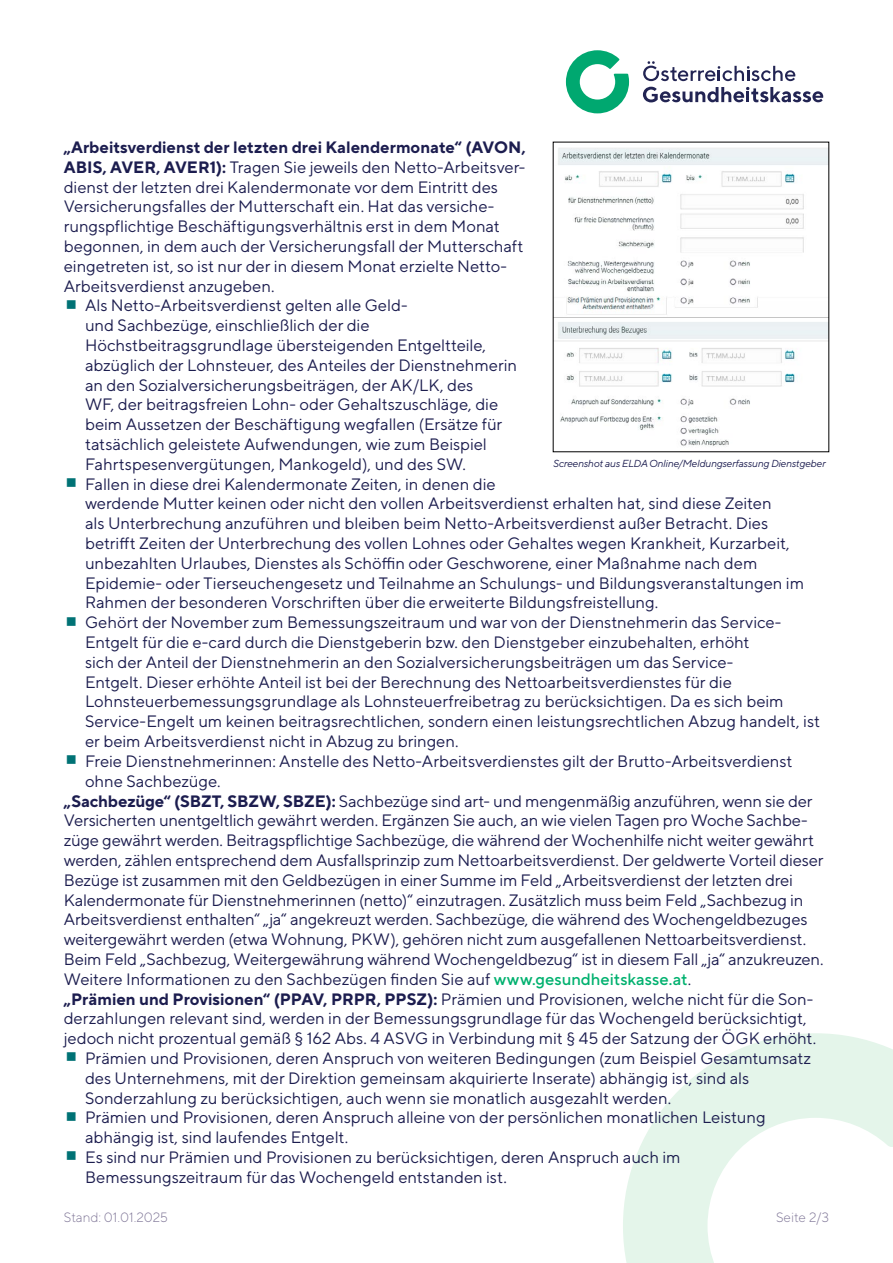
<style>
.page{position:relative;width:893px;height:1263px;background:#fff}
.page>*{position:absolute;margin:0;border:0;box-sizing:border-box;transform-origin:0 0}
.Lauftext{font:16.5px/19.8px "TT Norms Pro";letter-spacing:-.005em;color:#1c1d4f}
.t1{font:300 13.5px "TT Norms Pro";color:#807798}
.t2{font:italic 10.2px "TT Norms Pro";letter-spacing:-.02em;color:#1c1d4f}
.s1{font-weight:700}
.s2{font-weight:500;color:#00b16f}
</style>
<div class="page">
<svg style="left:623px;top:1033px;width:270px;height:230px"></svg>
<svg style="left:566px;top:50px;width:63px;height:63px"></svg>
<svg style="left:643px;top:87px;width:180px;height:15px"></svg>
<svg style="left:643px;top:61px;width:152px;height:20px"></svg>
<img style="left:555px;top:148px;width:272px;height:298px">
<p class="Lauftext" style="left:64px;top:137px;width:463px"><span class="s1">„Arbeitsverdienst der letzten drei Kalendermonate“ (AVON, ABIS, AVER, AVER1):</span> Tragen Sie jeweils den Netto-Arbeitsver&shy;dienst der letzten drei Kalendermonate vor dem Eintritt des Versicherungsfalles der Mutterschaft ein. Hat das versiche&shy;rungspflichtige Beschäftigungsverhältnis erst in dem Monat begonnen, in dem auch der Versicherungsfall der Mutterschaft eingetreten ist, so ist nur der in diesem Monat erzielte Netto-Arbeitsverdienst anzugeben.</p>
<p class="Lauftext" style="left:85px;top:295px;width:434px">Als Netto-Arbeitsverdienst gelten alle Geld-<br>und Sachbezüge, einschließlich der die Höchstbeitragsgrundlage übersteigenden Entgeltteile, abzüglich der Lohnsteuer, des Anteiles der Dienstnehmerin an den Sozialversicherungsbeiträgen, der AK/LK, des<br>WF, der beitragsfreien Lohn- oder Gehaltszuschläge, die beim Aussetzen der Beschäftigung wegfallen (Ersätze für tatsächlich geleistete Aufwendungen, wie zum Beispiel Fahrtspesenvergütungen, Mankogeld), und des SW.</p>
<p class="Lauftext" style="left:85px;top:473px;width:720px">Fallen in diese drei Kalendermonate Zeiten, in denen die<br>werdende Mutter keinen oder nicht den vollen Arbeitsverdienst erhalten hat, sind diese Zeiten<br>als Unterbrechung anzuführen und bleiben beim Netto-Arbeitsverdienst außer Betracht. Dies betrifft Zeiten der Unterbrechung des vollen Lohnes oder Gehaltes wegen Krankheit, Kurzarbeit, unbezahlten Urlaubes, Dienstes als Schöffin oder Geschworene, einer Maßnahme nach dem Epidemie- oder Tierseuchengesetz und Teilnahme an Schulungs- und Bildungsveranstaltungen im Rahmen der besonderen Vorschriften über die erweiterte Bildungsfreistellung.</p>
<p class="Lauftext" style="left:85px;top:612px;width:736px">Gehört der November zum Bemessungszeitraum und war von der Dienstnehmerin das Service-Entgelt für die e-card durch die Dienstgeberin bzw. den Dienstgeber einzubehalten, erhöht<br>sich der Anteil der Dienstnehmerin an den Sozialversicherungsbeiträgen um das Service-<br>Entgelt. Dieser erhöhte Anteil ist bei der Berechnung des Nettoarbeitsverdienstes für die Lohnsteuerbemessungsgrundlage als Lohnsteuerfreibetrag zu berücksichtigen. Da es sich beim Service-Engelt um keinen beitragsrechtlichen, sondern einen leistungsrechtlichen Abzug handelt, ist er beim Arbeitsverdienst nicht in Abzug zu bringen.</p>
<p class="Lauftext" style="left:85px;top:751px;width:709px">Freie Dienstnehmerinnen: Anstelle des Netto-Arbeitsverdienstes gilt der Brutto-Arbeitsverdienst ohne Sachbezüge.</p>
<p class="Lauftext" style="left:64px;top:790px;width:761px"><span class="s1">„Sachbezüge“ (SBZT, SBZW, SBZE):</span> Sachbezüge sind art- und mengenmäßig anzuführen, wenn sie der Versicherten unentgeltlich gewährt werden. Ergänzen Sie auch, an wie vielen Tagen pro Woche Sachbe&shy;züge gewährt werden. Beitragspflichtige Sachbezüge, die während der Wochenhilfe nicht weiter gewährt werden, zählen entsprechend dem Ausfallsprinzip zum Nettoarbeitsverdienst. Der geldwerte Vorteil dieser Bezüge ist zusammen mit den Geldbezügen in einer Summe im Feld „Arbeitsverdienst der letzten drei Kalendermonate für Dienstnehmerinnen (netto)“ einzutragen. Zusätzlich muss beim Feld „Sachbezug in Arbeitsverdienst enthalten“ „ja“ angekreuzt werden. Sachbezüge, die während des Wochengeldbezuges weitergewährt werden (etwa Wohnung, PKW), gehören nicht zum ausgefallenen Nettoarbeitsverdienst.<br>Beim Feld „Sachbezug, Weitergewährung während Wochengeldbezug“ ist in diesem Fall „ja“ anzukreuzen.</p>
<p class="Lauftext" style="left:64px;top:968px;width:629px">Weitere Informationen zu den Sachbezügen finden Sie auf <span class="s2">www.gesundheitskasse.at</span>.</p>
<p class="Lauftext" style="left:64px;top:988px;width:754px"><span class="s1">„Prämien und Provisionen“ (PPAV, PRPR, PPSZ):</span> Prämien und Provisionen, welche nicht für die Son&shy;derzahlungen relevant sind, werden in der Bemessungsgrundlage für das Wochengeld berücksichtigt, jedoch nicht prozentual gemäß § 162 Abs. 4 ASVG in Verbindung mit § 45 der Satzung der ÖGK erhöht.</p>
<p class="Lauftext" style="left:85px;top:1048px;width:728px">Prämien und Provisionen, deren Anspruch von weiteren Bedingungen (zum Beispiel Gesamtumsatz des Unternehmens, mit der Direktion gemeinsam akquirierte Inserate) abhängig ist, sind als<br>Sonderzahlung zu berücksichtigen, auch wenn sie monatlich ausgezahlt werden.</p>
<p class="Lauftext" style="left:85px;top:1107px;width:682px">Prämien und Provisionen, deren Anspruch alleine von der persönlichen monatlichen Leistung abhängig ist, sind laufendes Entgelt.</p>
<p class="Lauftext" style="left:85px;top:1147px;width:597px">Es sind nur Prämien und Provisionen zu berücksichtigen, deren Anspruch auch im<br>Bemessungszeitraum für das Wochengeld entstanden ist.</p>
<p class="t2" style="left:553px;top:457px;width:274px">Screenshot aus ELDA Online/Meldungserfassung Dienstgeber</p>
<p class="t1" style="left:64px;top:1209px;width:106px">Stand: 01.01.2025</p>
<p class="t1" style="left:776px;top:1209px;width:55px">Seite 2/3</p>
</div>
